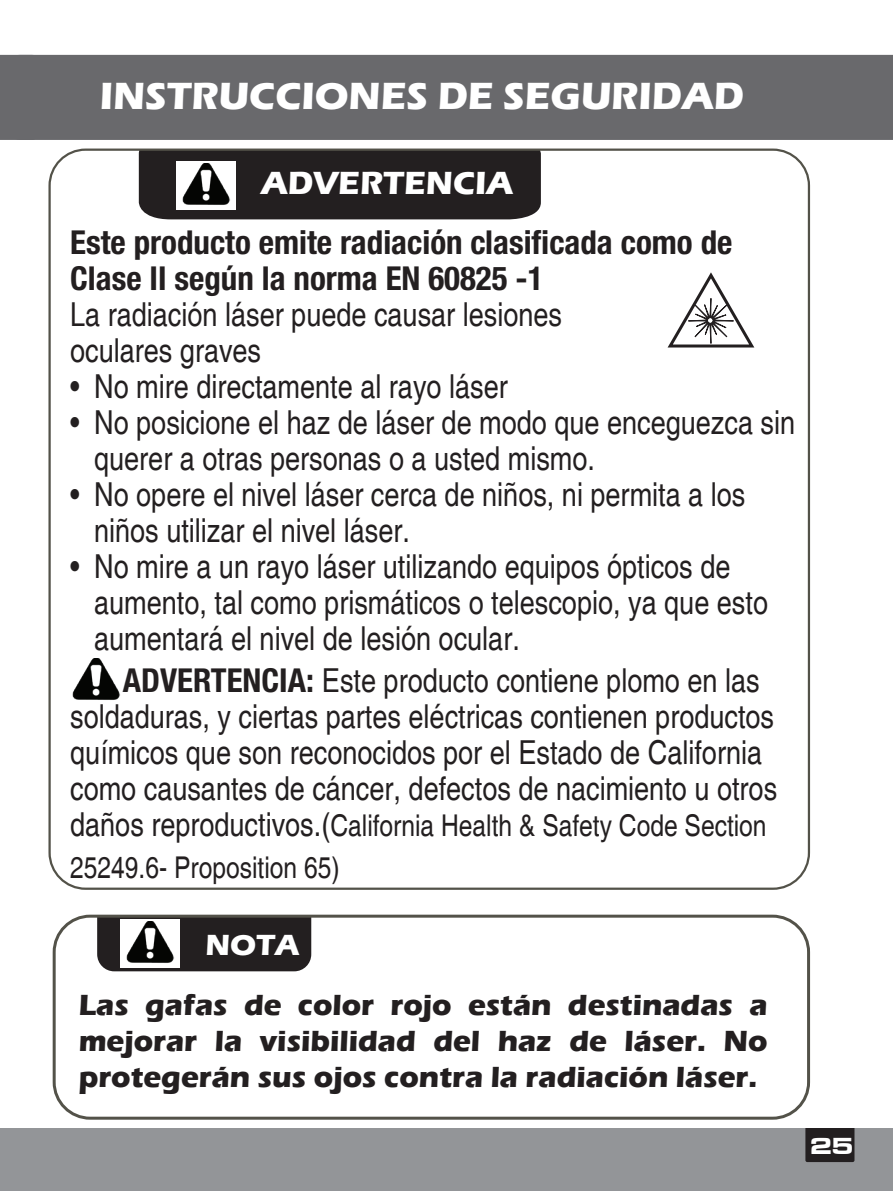
<style>
.page{position:relative;width:893px;height:1191px;background:#fff}
.page>*{position:absolute;margin:0;border:0;box-sizing:border-box;transform-origin:0 0}
.t1{font:700 39px "Eras ITC";color:#fff}
.t2{font:condensed 33px/36px "Helvetica";color:#231f20}
.t3{font:700 condensed 33px/36px "Helvetica Neue";color:#231f20}
.t4{font:700 33px "Eras ITC";color:#fff}
.t5{font:700 30px/36px "Eras ITC";color:#231f20;text-align:justify}
.t6{font:condensed 30px/42px "Helvetica";color:#231f20}
.t7{font:700 30px "Eras ITC";color:#fff}
.t8{font:24px "Microgramma D Bold Exte";color:#fff}
.s1{font-family:"Helvetica Neue";font-weight:700}
.s2{font-size:33px}
</style>
<div class="page">
<div style="left:0;top:1128px;width:893px;height:63px;background:#939598"></div>
<div style="left:805px;top:1128px;width:49px;height:34px;background:#231f20"></div>
<svg style="left:0;top:55px;width:9px;height:85px"></svg>
<div style="left:9px;top:55px;width:884px;height:85px;background:#69696c"></div>
<div style="left:139px;top:151px;width:402px;height:68px;background:#231f20"></div>
<div style="left:176px;top:161px;width:60px;height:48px;background:#fff"></div>
<img style="left:181px;top:163px;width:49px;height:47px">
<svg style="left:667px;top:272px;width:88px;height:76px"></svg>
<img style="left:72px;top:658px;width:48px;height:42px">
<div style="left:97px;top:918px;width:214px;height:53px;background:#231f20"></div>
<div style="left:53px;top:914px;width:757px;height:205px;border:3px solid #535249;border-radius:36px"></div>
<div style="left:120px;top:919px;width:60px;height:48px;background:#fff"></div>
<img style="left:126px;top:921px;width:48px;height:42px">
<p class="t1" style="left:100px;top:73px;width:646px">INSTRUCCIONES DE SEGURIDAD</p>
<p class="t4" style="left:261px;top:164px;width:254px">ADVERTENCIA</p>
<p class="t3" style="left:70px;top:224px;width:664px">Este producto emite radiación clasificada como de<br>Clase II según la norma EN 60825 -1</p>
<p class="t2" style="left:70px;top:297px;width:493px">La radiación láser puede causar lesiones oculares graves</p>
<p class="t2" style="left:70px;top:369px;width:439px">• No mire directamente al rayo láser</p>
<p class="t2" style="left:94px;top:405px;width:702px;text-indent:-24px">• No posicione el haz de láser de modo que enceguezca sin querer a otras personas o a usted mismo.</p>
<p class="t2" style="left:94px;top:477px;width:653px;text-indent:-24px">• No opere el nivel láser cerca de niños, ni permita a los niños utilizar el nivel láser.</p>
<p class="t2" style="left:94px;top:549px;width:675px;text-indent:-24px">• No mire a un rayo láser utilizando equipos ópticos de aumento, tal como prismáticos o telescopio, ya que esto aumentará el nivel de lesión ocular.</p>
<p class="t2" style="left:70px;top:663px;width:708px;text-indent:53px"><span class="s1">ADVERTENCIA:</span> Este producto contiene plomo en las soldaduras, y ciertas partes eléctricas contienen productos químicos que son reconocidos por el Estado de California como causantes de cáncer, defectos de nacimiento u otros</p>
<p class="t6" style="left:70px;top:805px;width:698px"><span class="s2">daños reproductivos.(</span>California Health &amp; Safety Code Section<br>25249.6- Proposition 65)</p>
<p class="t7" style="left:205px;top:927px;width:96px">NOTA</p>
<p class="t5" style="left:79px;top:986px;width:690px">Las gafas de color rojo están destinadas a mejorar la visibilidad del haz de láser. No protegerán sus ojos contra la radiación láser.</p>
<p class="t8" style="left:810px;top:1129px;width:45px">25</p>
</div>
